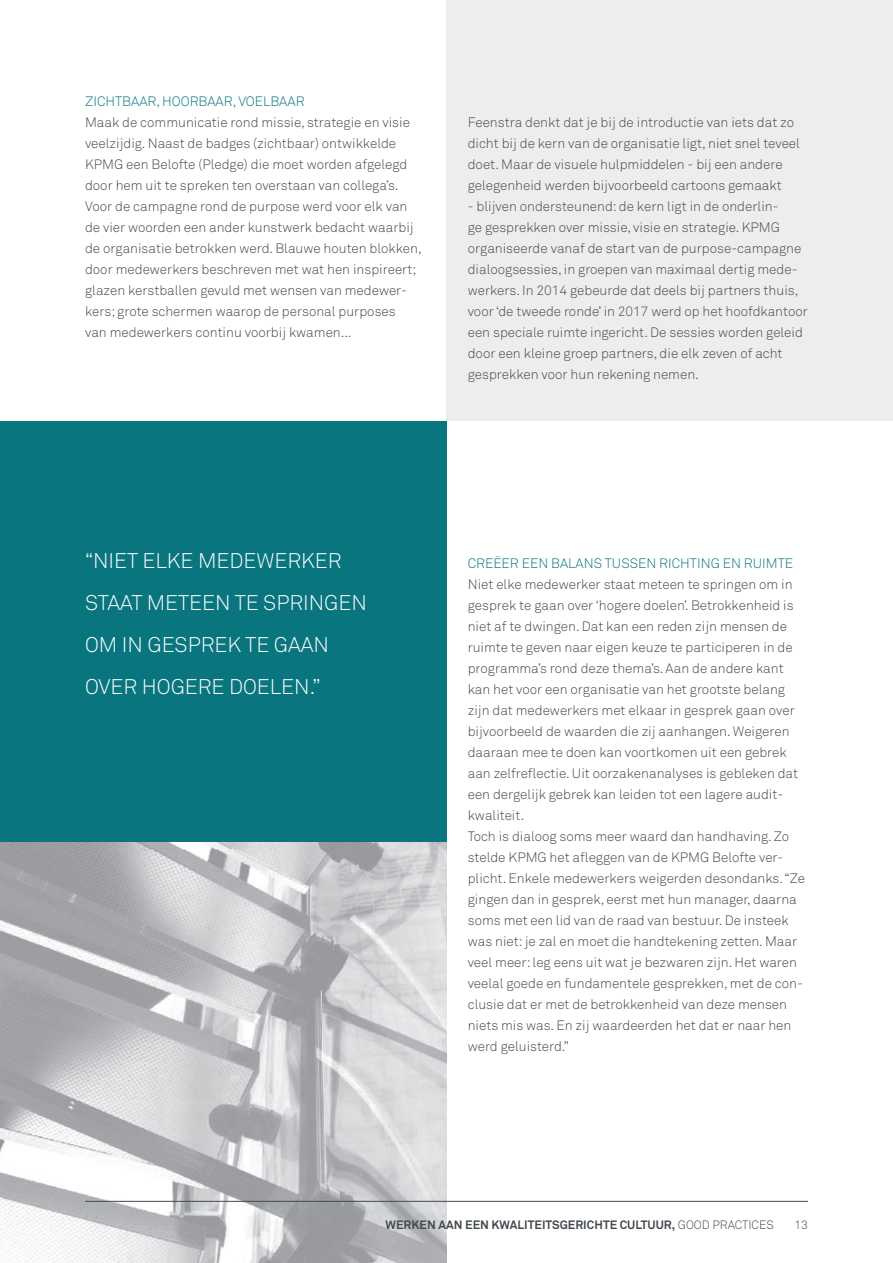
<style>
.page{position:relative;width:893px;height:1263px;background:#fff}
.page>*{position:absolute;margin:0;border:0;box-sizing:border-box;transform-origin:0 0}
.t1{font:21px "Akkurat Light Pro";color:#fff}
.t2{font:13.5px/21px "Akkurat Light Pro";color:#434a50}
.t3{font:13.5px "Akkurat Light Pro";color:#09767f}
.t4{font:700 12px "Akkurat Pro";color:#434a50}
.t5{font:12px "Akkurat Light Pro";color:#434a50}
.s1{font-family:"Akkurat Light Pro";font-weight:400}
</style>
<div class="page">
<img style="left:0;top:842px;width:446px;height:421px">
<hr style="left:0;top:0;width:1px;height:421px;background:#5dc3ad">
<div style="left:0;top:421px;width:446px;height:421px;background:#09767f"></div>
<div style="left:446px;top:0;width:447px;height:421px;background:#ededee"></div>
<hr style="left:85px;top:1201px;width:723px;height:1px;background:#434a50">
<p class="t3" style="left:85px;top:93px;width:221px">ZICHTBAAR, HOORBAAR, VOELBAAR</p>
<p class="t2" style="left:85px;top:112px;width:338px">Maak de communicatie rond missie, strategie en visie veelzijdig. Naast de badges (zichtbaar) ontwikkelde KPMG een Belofte (Pledge) die moet worden afgelegd door hem uit te spreken ten overstaan van collega’s.<br>Voor de campagne rond de purpose werd voor elk van de vier woorden een ander kunstwerk bedacht waarbij de organisatie betrokken werd. Blauwe houten blokken, door medewerkers beschreven met wat hen inspireert; glazen kerstballen gevuld met wensen van medewer&shy;kers; grote schermen waarop de personal purposes</p>
<p class="t2" style="left:85px;top:322px;width:260px">van medewerkers continu voorbij kwamen...</p>
<p class="t2" style="left:468px;top:112px;width:334px">Feenstra denkt dat je bij de introductie van iets dat zo dicht bij de kern van de organisatie ligt, niet snel teveel doet. Maar de visuele hulpmiddelen - bij een andere gelegenheid werden bijvoorbeeld cartoons gemaakt</p>
<p class="t2" style="left:468px;top:196px;width:342px">- blijven ondersteunend: de kern ligt in de onderlin-<br>ge gesprekken over missie, visie en strategie. KPMG organiseerde vanaf de start van de purpose-campagne dialoogsessies, in groepen van maximaal dertig mede&shy;werkers. In 2014 gebeurde dat deels bij partners thuis, voor ‘de tweede ronde’ in 2017 werd op het hoofdkantoor een speciale ruimte ingericht. De sessies worden geleid door een kleine groep partners, die elk zeven of acht gesprekken voor hun rekening nemen.</p>
<p class="t1" style="left:85px;top:548px;width:258px">“NIET ELKE MEDEWERKER</p>
<p class="t1" style="left:85px;top:590px;width:283px">STAAT METEEN TE SPRINGEN</p>
<p class="t1" style="left:85px;top:632px;width:245px">OM IN GESPREK TE GAAN</p>
<p class="t1" style="left:85px;top:674px;width:237px">OVER HOGERE DOELEN.”</p>
<p class="t3" style="left:468px;top:555px;width:327px">CREËER EEN BALANS TUSSEN RICHTING EN RUIMTE</p>
<p class="t2" style="left:468px;top:574px;width:332px">Niet elke medewerker staat meteen te springen om in gesprek te gaan over ‘hogere doelen’. Betrokkenheid is niet af te dwingen. Dat kan een reden zijn mensen de ruimte te geven naar eigen keuze te participeren in de programma’s rond deze thema’s. Aan de andere kant kan het voor een organisatie van het grootste belang zijn dat medewerkers met elkaar in gesprek gaan over bijvoorbeeld de waarden die zij aanhangen. Weigeren daaraan mee te doen kan voortkomen uit een gebrek aan zelfreflectie. Uit oorzakenanalyses is gebleken dat een dergelijk gebrek kan leiden tot een lagere audit&shy;kwaliteit.</p>
<p class="t2" style="left:468px;top:826px;width:339px">Toch is dialoog soms meer waard dan handhaving. Zo stelde KPMG het afleggen van de KPMG Belofte ver&shy;plicht. Enkele medewerkers weigerden desondanks. “Ze gingen dan in gesprek, eerst met hun manager, daarna soms met een lid van de raad van bestuur. De insteek was niet: je zal en moet die handtekening zetten. Maar veel meer: leg eens uit wat je bezwaren zijn. Het waren veelal goede en fundamentele gesprekken, met de con&shy;clusie dat er met de betrokkenheid van deze mensen niets mis was. En zij waardeerden het dat er naar hen werd geluisterd.”</p>
<p class="t4" style="left:386px;top:1217px;width:390px">WERKEN AAN EEN KWALITEITSGERICHTE CULTUUR, <span class="s1">GOOD PRACTICES</span></p>
<p class="t5" style="left:794px;top:1217px;width:15px">13</p>
</div>
